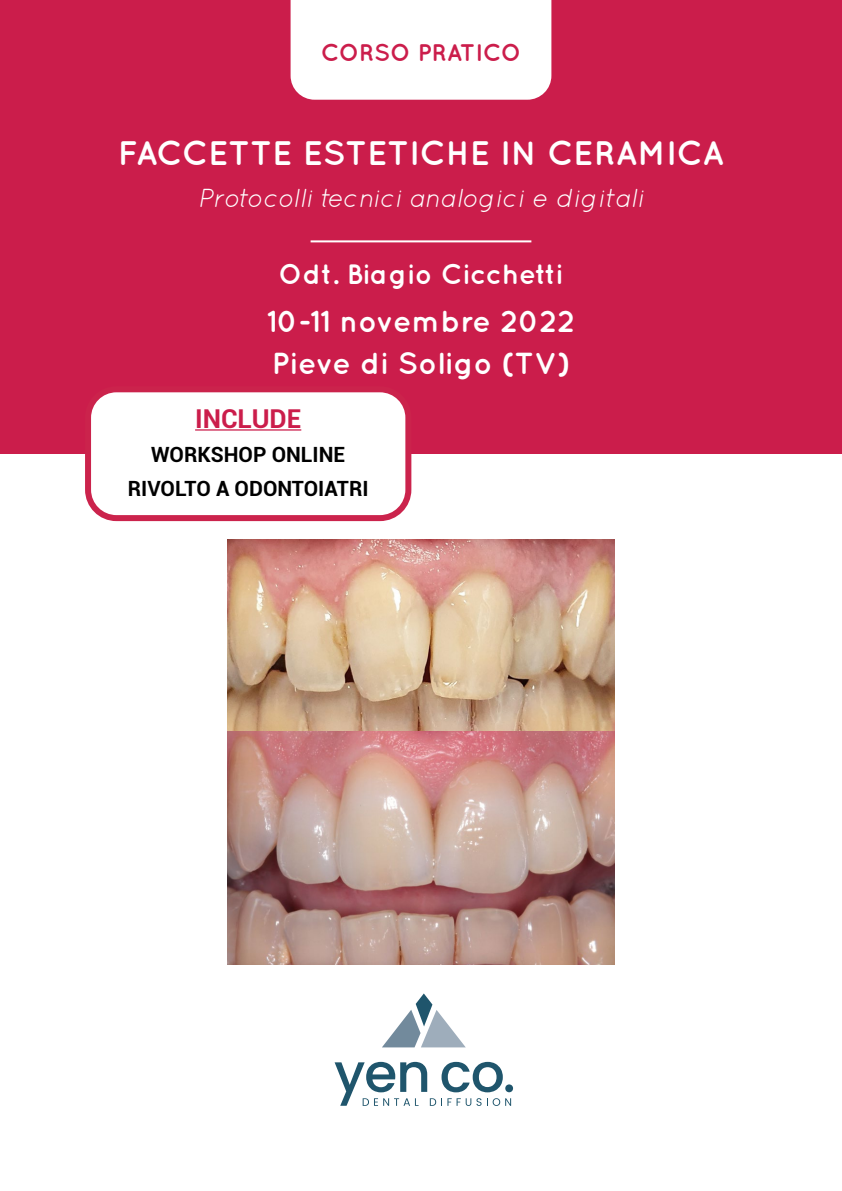
<style>
.page{position:relative;width:842px;height:1191px;background:#fff}
.page>*{position:absolute;margin:0;border:0;box-sizing:border-box;transform-origin:0 0}
.t1{font:700 34px "Quicksand";color:#fff}
.t2{font:700 30.4px/42px "Quicksand";color:#fff}
.t3{font:700 28px "Quicksand";color:#fff}
.t4{font:italic 26px "Quicksand";color:#fff}
.t5{font:700 26px "Roboto";color:#cb1d4b}
.t6{font:700 24px "Quicksand";color:#cb1d4b}
.t7{font:700 21px/34px "Roboto";color:#000;text-align:center}
</style>
<div class="page">
<div style="left:0;top:0;width:842px;height:454px;background:#cb1d4b"></div>
<img style="left:228px;top:539px;width:386px;height:193px">
<div style="left:291px;top:0;width:260px;height:100px;background:#fff"></div>
<hr style="left:311px;top:240px;width:220px;height:2px;background:#fff">
<div style="left:88px;top:389px;width:320px;height:129px;background:#fff;border-radius:28px"></div>
<div style="left:85px;top:386px;width:326px;height:135px;border:6px solid #cb234c;border-radius:28px"></div>
<hr style="left:195px;top:429px;width:106px;height:1px;background:#cb1d4b">
<svg style="left:335px;top:1061px;width:178px;height:45px"></svg>
<svg style="left:382px;top:993px;width:84px;height:54px"></svg>
<img style="left:228px;top:732px;width:386px;height:232px">
<p class="t6" style="left:321px;top:38px;width:202px">CORSO PRATICO</p>
<h1 class="t1" style="left:118px;top:133px;width:608px">FACCETTE ESTETICHE IN CERAMICA</h1>
<p class="t4" style="left:198px;top:183px;width:448px">Protocolli tecnici analogici e digitali</p>
<p class="t3" style="left:279px;top:257px;width:286px">Odt. Biagio Cicchetti</p>
<p class="t2" style="left:267px;top:300px;width:310px">10-11 novembre 2022<br>Pieve di Soligo (TV)</p>
<p class="t5" style="left:195px;top:400px;width:108px">INCLUDE</p>
<p class="t7" style="left:128px;top:437px;width:242px">WORKSHOP ONLINE<br>RIVOLTO A ODONTOIATRI</p>
</div>
